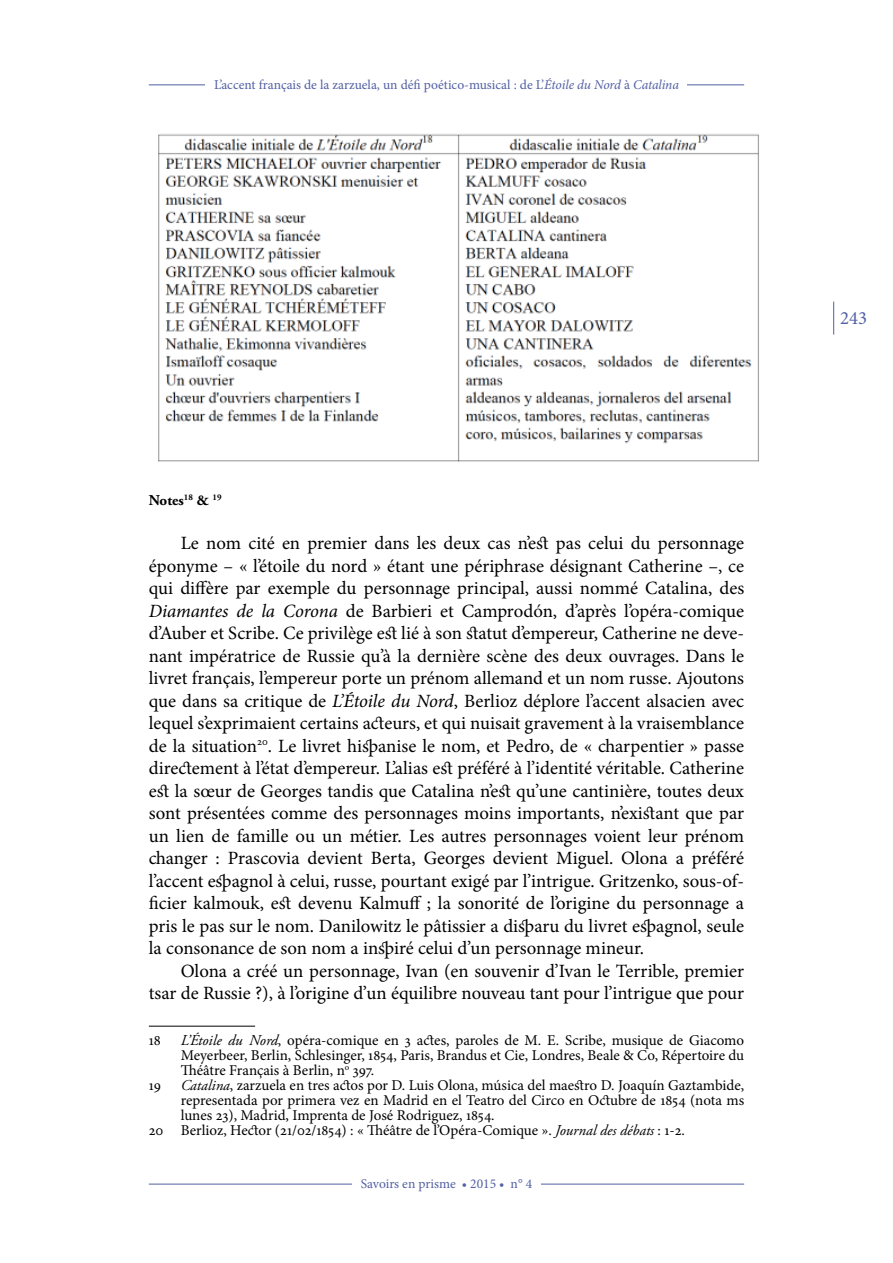
<style>
.page{position:relative;width:893px;height:1263px;background:#fff}
.page>*{position:absolute;margin:0;border:0;box-sizing:border-box;transform-origin:0 0}
.t1{font:18.75px/22.5px "Minion Pro";color:#000;text-align:justify}
.t2{font:18.75px "Minion Pro";color:#525fa4}
.t3{font:15px/15px "Minion Pro";color:#000;text-align:justify}
.t4{font:700 15px "Adobe Garamond Pro";color:#000}
.t5{font:13.5px "Minion Pro";color:#525fa4}
.s1{font-style:italic}
.s2{font-family:"Adobe Garamond Pro";font-style:italic}
</style>
<div class="page">
<hr style="left:149px;top:85px;width:595px;height:1px;background:#525fa4">
<div style="left:206px;top:70px;width:481px;height:31px;background:#fff"></div>
<hr style="left:149px;top:1184px;width:595px;height:1px;background:#525fa4">
<div style="left:352px;top:1169px;width:189px;height:31px;background:#fff"></div>
<hr style="left:833px;top:302px;width:1px;height:33px;background:#525fa4">
<img style="left:158px;top:134px;width:601px;height:328px">
<hr style="left:149px;top:1026px;width:106px;height:1px;background:#000">
<p class="t5" style="left:214px;top:75px;width:466px">L’accent français de la zarzuela, un défi poético-musical : de L’<span class="s1">Étoile du Nord</span> à <span class="s1">Catalina</span></p>
<p class="t4" style="left:149px;top:492px;width:74px">Notes<sup>18</sup> &amp; <sup>19</sup></p>
<p class="t1" style="left:149px;top:532px;width:597px;text-indent:32px">Le nom cité en premier dans les deux cas n’est pas celui du personnage éponyme – « l’étoile du nord » étant une périphrase désignant Catherine –, ce qui diffère par exemple du personnage principal, aussi nommé Catalina, des <span class="s1">Diamantes de la Corona</span> de Barbieri et Camprodón, d’après l’opéra-comique d’Auber et Scribe. Ce privilège est lié à son statut d’empereur, Catherine ne deve&shy;nant impératrice de Russie qu’à la dernière scène des deux ouvrages. Dans le livret français, l’empereur porte un prénom allemand et un nom russe. Ajoutons que dans sa critique de <span class="s1">L’Étoile du Nord</span>, Berlioz déplore l’accent alsacien avec lequel s’exprimaient certains acteurs, et qui nuisait gravement à la vraisemblance de la situation<sup>20</sup>. Le livret hispanise le nom, et Pedro, de « charpentier » passe directement à l’état d’empereur. L’alias est préféré à l’identité véritable. Catherine est la sœur de Georges tandis que Catalina n’est qu’une cantinière, toutes deux sont présentées comme des personnages moins importants, n’existant que par un lien de famille ou un métier. Les autres personnages voient leur prénom changer : Prascovia devient Berta, Georges devient Miguel. Olona a préféré l’accent espagnol à celui, russe, pourtant exigé par l’intrigue. Gritzenko, sous-of&shy;ficier kalmouk, est devenu Kalmuff ; la sonorité de l’origine du personnage a pris le pas sur le nom. Danilowitz le pâtissier a disparu du livret espagnol, seule la consonance de son nom a inspiré celui d’un personnage mineur.</p>
<p class="t1" style="left:149px;top:959px;width:597px;text-align:right">Olona a créé un personnage, Ivan (en souvenir d’Ivan le Terrible, premier tsar de Russie ?), à l’origine d’un équilibre nouveau tant pour l’intrigue que pour</p>
<p class="t3" style="left:149px;top:1033px;width:14px">18</p>
<p class="t3" style="left:181px;top:1033px;width:565px"><span class="s2">L’Étoile du Nord</span>, opéra-comique en 3 actes, paroles de M. E. Scribe, musique de Giacomo Meyerbeer, Berlin, Schlesinger, 1854, Paris, Brandus et Cie, Londres, Beale &amp; Co, Répertoire du Théâtre Français à Berlin, n<sup>o</sup> 397.</p>
<p class="t3" style="left:149px;top:1078px;width:14px">19</p>
<p class="t3" style="left:181px;top:1078px;width:565px"><span class="s2">Catalina</span>, zarzuela en tres actos por D. Luis Olona, música del maestro D. Joaquín Gaztambide,</p>
<p class="t3" style="left:181px;top:1093px;width:565px">representada por primera vez en Madrid en el Teatro del Circo en Octubre de 1854 (nota ms</p>
<p class="t3" style="left:181px;top:1108px;width:315px">lunes 23), Madrid, Imprenta de José Rodriguez, 1854.</p>
<p class="t3" style="left:149px;top:1123px;width:538px">20 Berlioz, Hector (21/02/1854) : « Théâtre de l’Opéra-Comique ». <span class="s2">Journal des débats</span> : 1-2.</p>
<p class="t5" style="left:361px;top:1174px;width:173px">Savoirs en prisme • 2015 • n° 4</p>
<p class="t2" style="left:840px;top:305px;width:28px">243</p>
</div>
